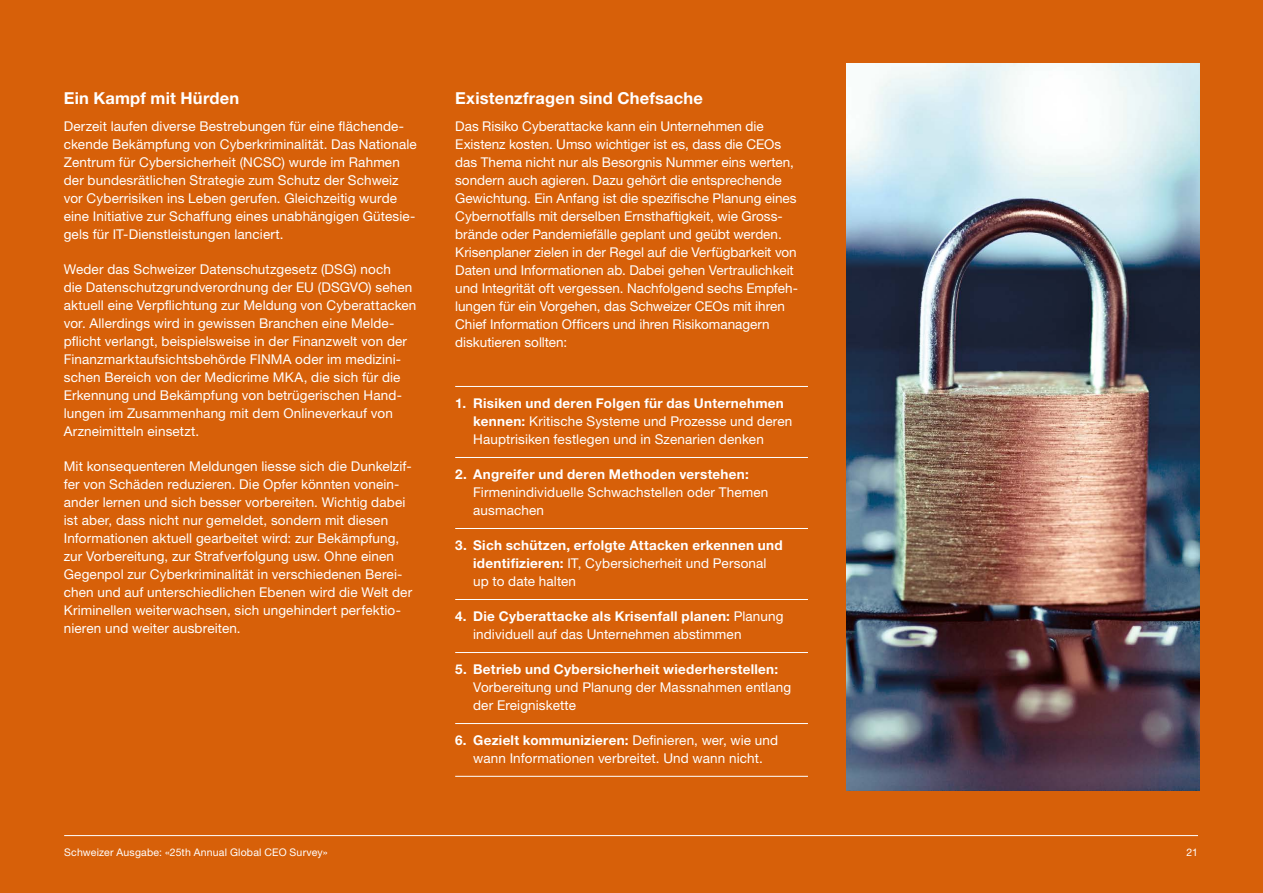
<style>
.page{position:relative;width:1263px;height:893px;background:#d76009}
.page>*{position:absolute;margin:0;border:0;box-sizing:border-box;transform-origin:0 0}
.t1{font:700 16.5px "Helvetica Neue LT Std";letter-spacing:.01em;color:#fff}
.t2{font:13.5px/18px "Helvetica Neue LT Std";letter-spacing:.01em;color:#fff}
.t3{font:700 13.5px/18px "Helvetica Neue LT Std";letter-spacing:.02em;color:#fff}
.t4{font:10.5px "Helvetica Neue LT Std";letter-spacing:.015em;color:#fff}
.s1{font-weight:700}
.s2{font-weight:400}
</style>
<div class="page">
<img style="left:846px;top:64px;width:353px;height:727px">
<hr style="left:455px;top:386px;width:353px;height:1px;background:#fff">
<hr style="left:455px;top:457px;width:353px;height:1px;background:#fff">
<hr style="left:455px;top:528px;width:353px;height:1px;background:#fff">
<hr style="left:455px;top:599px;width:353px;height:1px;background:#fff">
<hr style="left:455px;top:652px;width:353px;height:1px;background:#fff">
<hr style="left:455px;top:723px;width:353px;height:1px;background:#fff">
<hr style="left:455px;top:776px;width:353px;height:1px;background:#fff">
<hr style="left:64px;top:835px;width:1134px;height:1px;background:#fff">
<p class="t1" style="left:64px;top:88px;width:177px">Ein Kampf mit Hürden</p>
<p class="t2" style="left:64px;top:117px;width:354px">Derzeit laufen diverse Bestrebungen für eine flächende&shy;ckende Bekämpfung von Cyberkriminalität. Das Nationale Zentrum für Cybersicherheit (NCSC) wurde im Rahmen der bundesrätlichen Strategie zum Schutz der Schweiz vor Cyberrisiken ins Leben gerufen. Gleichzeitig wurde eine Initiative zur Schaffung eines unabhängigen Gütesie&shy;gels für IT-Dienstleistungen lanciert.</p>
<p class="t2" style="left:64px;top:260px;width:354px">Weder das Schweizer Datenschutzgesetz (DSG) noch<br>die Datenschutzgrundverordnung der EU (DSGVO) sehen aktuell eine Verpflichtung zur Meldung von Cyberattacken vor. Allerdings wird in gewissen Branchen eine Melde&shy;pflicht verlangt, beispielsweise in der Finanzwelt von der Finanzmarktaufsichtsbehörde FINMA oder im medizini&shy;schen Bereich von der Medicrime MKA, die sich für die Erkennung und Bekämpfung von betrügerischen Hand&shy;lungen im Zusammenhang mit dem Onlineverkauf von Arzneimitteln einsetzt.</p>
<p class="t2" style="left:64px;top:457px;width:350px">Mit konsequenteren Meldungen liesse sich die Dunkelzif&shy;fer von Schäden reduzieren. Die Opfer könnten vonein&shy;ander lernen und sich besser vorbereiten. Wichtig dabei ist aber, dass nicht nur gemeldet, sondern mit diesen Informationen aktuell gearbeitet wird: zur Bekämpfung, zur Vorbereitung, zur Strafverfolgung usw. Ohne einen Gegenpol zur Cyberkriminalität in verschiedenen Berei&shy;chen und auf unterschiedlichen Ebenen wird die Welt der Kriminellen weiterwachsen, sich ungehindert perfektio&shy;nieren und weiter ausbreiten.</p>
<p class="t1" style="left:455px;top:88px;width:249px">Existenzfragen sind Chefsache</p>
<p class="t2" style="left:455px;top:117px;width:344px">Das Risiko Cyberattacke kann ein Unternehmen die Existenz kosten. Umso wichtiger ist es, dass die CEOs das Thema nicht nur als Besorgnis Nummer eins werten, sondern auch agieren. Dazu gehört die entsprechende Gewichtung. Ein Anfang ist die spezifische Planung eines Cybernotfalls mit derselben Ernsthaftigkeit, wie Gross&shy;brände oder Pandemiefälle geplant und geübt werden.<br>Krisenplaner zielen in der Regel auf die Verfügbarkeit von Daten und Informationen ab. Dabei gehen Vertraulichkeit und Integrität oft vergessen. Nachfolgend sechs Empfeh&shy;lungen für ein Vorgehen, das Schweizer CEOs mit ihren Chief Information Officers und ihren Risikomanagern diskutieren sollten:</p>
<p class="t2" style="left:473px;top:394px;width:321px;text-indent:-18px"><span class="s1">1. Risiken und deren Folgen für das Unternehmen kennen:</span> Kritische Systeme und Prozesse und deren<br>Hauptrisiken festlegen und in Szenarien denken</p>
<p class="t3" style="left:455px;top:465px;width:295px">2. Angreifer und deren Methoden verstehen:</p>
<p class="t2" style="left:473px;top:483px;width:297px">Firmenindividuelle Schwachstellen oder Themen ausmachen</p>
<p class="t3" style="left:473px;top:536px;width:311px;text-indent:-18px">3. Sich schützen, erfolgte Attacken erkennen und identifizieren: <span class="s2">IT, Cybersicherheit und Personal up to date halten</span></p>
<p class="t2" style="left:473px;top:607px;width:312px;text-indent:-18px"><span class="s1">4. Die Cyberattacke als Krisenfall planen:</span> Planung individuell auf das Unternehmen abstimmen</p>
<p class="t3" style="left:455px;top:660px;width:324px">5. Betrieb und Cybersicherheit wiederherstellen:</p>
<p class="t2" style="left:473px;top:678px;width:319px">Vorbereitung und Planung der Massnahmen entlang der Ereigniskette</p>
<p class="t2" style="left:455px;top:731px;width:324px;text-align:center"><span class="s1">6. Gezielt kommunizieren:</span> Definieren, wer, wie und wann Informationen verbreitet. Und wann nicht.</p>
<p class="t4" style="left:64px;top:846px;width:265px">Schweizer Ausgabe: «25th Annual Global CEO Survey»</p>
<p class="t4" style="left:1186px;top:846px;width:13px">21</p>
</div>
